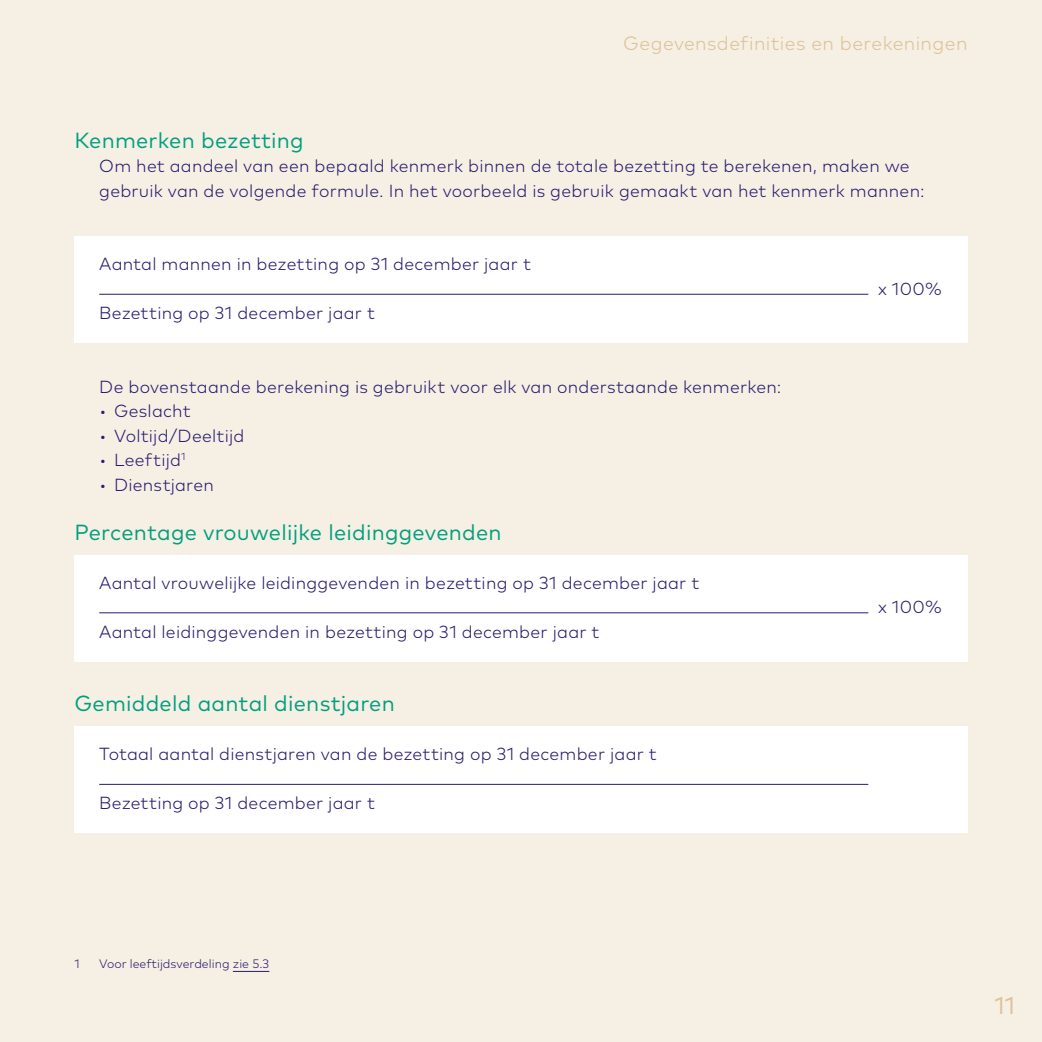
<style>
.page{position:relative;width:1042px;height:1042px;background:#f6efe4}
.page>*{position:absolute;margin:0;border:0;box-sizing:border-box;transform-origin:0 0}
.t1{font:24.5px "Mark Pro";color:#ddc297}
.tussenkop_2{font:21.88px "Mark Pro";letter-spacing:.01em;color:#009f7e}
.kop_thema{font:300 19.25px "Mark Pro";letter-spacing:.02em;color:#ddc297}
.brood{font:300 17.5px/24.5px "Mark Pro";letter-spacing:.015em;color:#271c6e}
.brood_berekeningen{font:300 17.5px "Mark Pro";letter-spacing:.015em;color:#271c6e}
.voetnoot{font:300 12.25px "Mark Pro";color:#271c6e}
</style>
<div class="page">
<div style="left:74px;top:236px;width:893px;height:58px;background:#fff"></div>
<div style="left:74px;top:285px;width:893px;height:58px;background:#fff"></div>
<div style="left:74px;top:555px;width:893px;height:57px;background:#fff"></div>
<div style="left:74px;top:604px;width:893px;height:57px;background:#fff"></div>
<div style="left:74px;top:726px;width:893px;height:58px;background:#fff"></div>
<div style="left:74px;top:775px;width:893px;height:58px;background:#fff"></div>
<hr style="left:99px;top:294px;width:769px;height:1px;background:#271c6e">
<hr style="left:99px;top:612px;width:769px;height:1px;background:#271c6e">
<hr style="left:99px;top:784px;width:769px;height:1px;background:#271c6e">
<hr style="left:233px;top:971px;width:36px;height:1px;background:#271c6e">
<p class="kop_thema" style="left:623px;top:28px;width:346px">Gegevensdefinities en berekeningen</p>
<p class="tussenkop_2" style="left:74px;top:123px;width:231px">Kenmerken bezetting</p>
<p class="brood" style="left:99px;top:152px;width:827px">Om het aandeel van een bepaald kenmerk binnen de totale bezetting te berekenen, maken we gebruik van de volgende formule. In het voorbeeld is gebruik gemaakt van het kenmerk mannen:</p>
<p class="brood_berekeningen" style="left:99px;top:251px;width:433px">Aantal mannen in bezetting op 31 december jaar t</p>
<p class="brood_berekeningen" style="left:99px;top:300px;width:277px">Bezetting op 31 december jaar t</p>
<p class="brood" style="left:99px;top:373px;width:684px">De bovenstaande berekening is gebruikt voor elk van onderstaande kenmerken:</p>
<p class="brood" style="left:99px;top:397px;width:93px">• Geslacht</p>
<p class="brood" style="left:99px;top:422px;width:147px">• Voltijd/Deeltijd</p>
<p class="brood" style="left:99px;top:446px;width:88px">• Leeftijd<sup>1</sup></p>
<p class="brood" style="left:99px;top:471px;width:116px">• Dienstjaren</p>
<p class="tussenkop_2" style="left:74px;top:515px;width:429px">Percentage vrouwelijke leidinggevenden</p>
<p class="brood_berekeningen" style="left:99px;top:569px;width:601px">Aantal vrouwelijke leidinggevenden in bezetting op 31 december jaar t</p>
<p class="brood_berekeningen" style="left:99px;top:618px;width:502px">Aantal leidinggevenden in bezetting op 31 december jaar t</p>
<p class="tussenkop_2" style="left:74px;top:687px;width:322px">Gemiddeld aantal dienstjaren</p>
<p class="brood_berekeningen" style="left:99px;top:741px;width:559px">Totaal aantal dienstjaren van de bezetting op 31 december jaar t</p>
<p class="brood_berekeningen" style="left:99px;top:790px;width:277px">Bezetting op 31 december jaar t</p>
<p class="brood_berekeningen" style="left:878px;top:275px;width:65px">x 100%</p>
<p class="brood_berekeningen" style="left:878px;top:594px;width:65px">x 100%</p>
<p class="voetnoot" style="left:74px;top:954px;width:7px">1</p>
<p class="voetnoot" style="left:99px;top:954px;width:172px">Voor leeftijdsverdeling zie 5.3</p>
<h1 class="t1" style="left:994px;top:987px;width:22px">11</h1>
</div>
